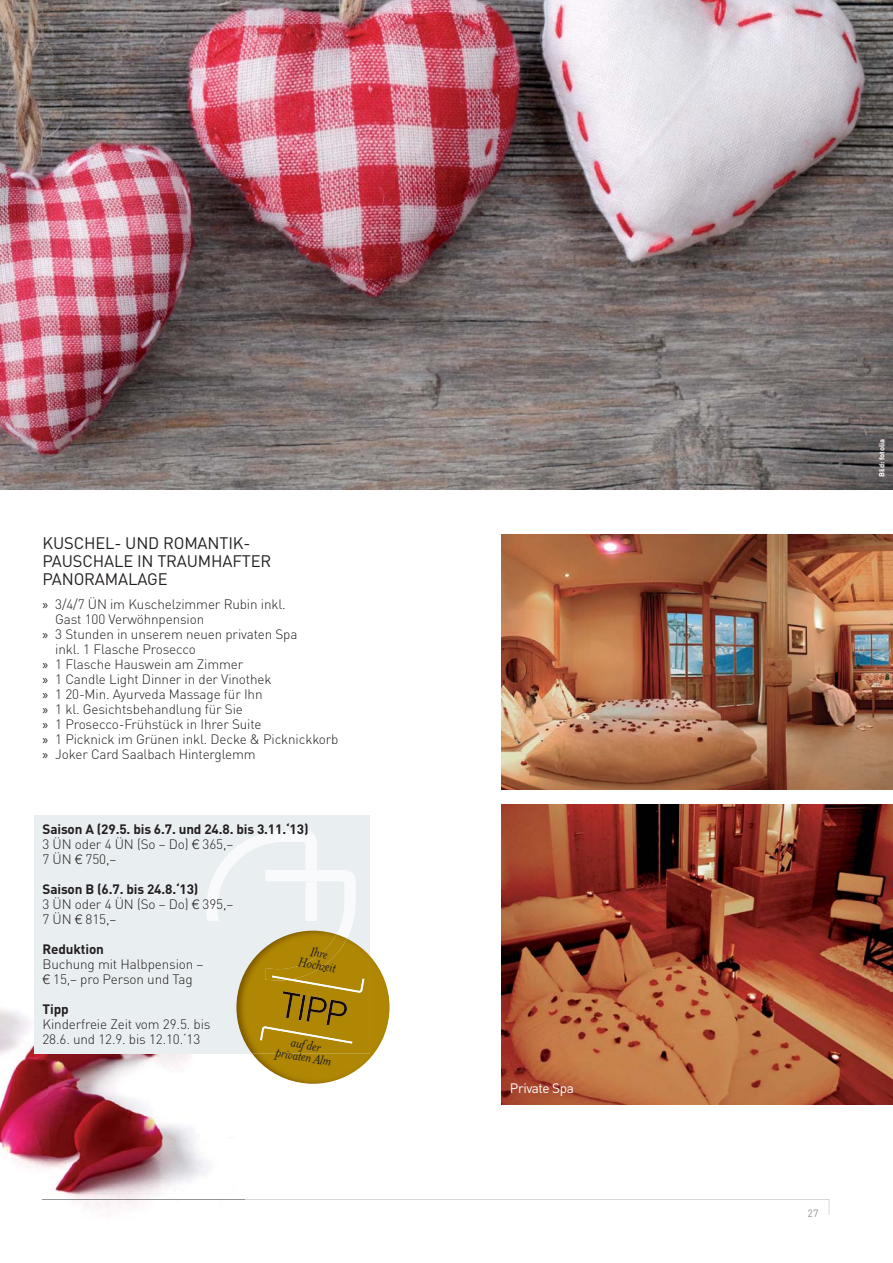
<style>
.page{position:relative;width:893px;height:1263px;background:#fff}
.page>*{position:absolute;margin:0;border:0;box-sizing:border-box;transform-origin:0 0}
.t1{font:16.5px/18px "DIN";letter-spacing:-.01em;color:#231f20}
.t2{font:italic 15px/12px "Mrs Eaves";color:#231f20;text-align:center}
.t3{font:300 13.5px/15px "DIN";letter-spacing:-.01em;color:#231f20}
.t4{font:700 13.5px/15px "DIN";letter-spacing:-.01em;color:#231f20}
.t5{font:13.5px "DIN";letter-spacing:-.03em;color:#fff}
.t6{font:10.5px "DIN";color:#939598}
.t7{font:700 7.5px "DIN";letter-spacing:-.01em;color:#fff}
.s1{font-family:"Myriad Pro";font-weight:400}
.s2{font-weight:300}
.s3{font-family:"Helvetica Neue LT";font-weight:300}
.s4{font-weight:700}
.s5{font-family:"Helvetica Neue LT"}
</style>
<div class="page">
<svg style="left:244px;top:1199px;width:585px;height:16px"></svg>
<img style="left:0;top:1009px;width:49px;height:191px">
<img style="left:49px;top:1053px;width:195px;height:156px">
<img style="left:43px;top:1199px;width:201px;height:1px">
<div style="left:34px;top:815px;width:336px;height:238px;background:#e9eef1"></div>
<svg style="left:206px;top:831px;width:150px;height:100px"></svg>
<img style="left:0;top:0;width:893px;height:489px">
<img style="left:502px;top:534px;width:391px;height:255px">
<img style="left:502px;top:804px;width:391px;height:300px">
<img style="left:252px;top:956px;width:138px;height:128px">
<img style="left:236px;top:931px;width:134px;height:122px">
<img style="left:265px;top:934px;width:82px;height:46px">
<img style="left:283px;top:991px;width:17px;height:27px">
<img style="left:298px;top:995px;width:8px;height:25px">
<img style="left:306px;top:996px;width:21px;height:26px">
<img style="left:326px;top:999px;width:21px;height:26px">
<img style="left:287px;top:979px;width:77px;height:14px">
<img style="left:272px;top:975px;width:21px;height:5px">
<svg style="left:262px;top:1026px;width:4px;height:3px"></svg>
<p class="t1" style="left:43px;top:536px;width:230px">KUSCHEL- UND ROMANTIK-<br>PAUSCHALE IN TRAUMHAFTER<br>PANORAMALAGE</p>
<p class="t3" style="left:43px;top:598px;width:245px"><span class="s1">»</span> 3/4/7 ÜN im Kuschelzimmer Rubin inkl.</p>
<p class="t3" style="left:55px;top:613px;width:151px">Gast 100 Verwöhnpension</p>
<p class="t3" style="left:43px;top:628px;width:256px"><span class="s1">»</span> 3 Stunden in unserem neuen privaten Spa</p>
<p class="t3" style="left:55px;top:643px;width:142px">inkl. 1 Flasche Prosecco</p>
<p class="t3" style="left:43px;top:658px;width:202px"><span class="s1">»</span> 1 Flasche Hauswein am Zimmer</p>
<p class="t3" style="left:43px;top:673px;width:231px"><span class="s1">»</span> 1 Candle Light Dinner in der Vinothek</p>
<p class="t3" style="left:43px;top:688px;width:222px"><span class="s1">»</span> 1 20-Min. Ayurveda Massage für Ihn</p>
<p class="t3" style="left:43px;top:703px;width:202px"><span class="s1">»</span> 1 kl. Gesichtsbehandlung für Sie</p>
<p class="t3" style="left:43px;top:718px;width:221px"><span class="s1">»</span> 1 Prosecco-Frühstück in Ihrer Suite</p>
<p class="t3" style="left:43px;top:733px;width:298px"><span class="s1">»</span> 1 Picknick im Grünen inkl. Decke &amp; Picknickkorb</p>
<p class="t3" style="left:43px;top:748px;width:215px"><span class="s1">»</span> Joker Card Saalbach Hinterglemm</p>
<p class="t4" style="left:43px;top:823px;width:268px">Saison A (29.5. bis 6.7. und 24.8. bis 3.11.‘13)<br><span class="s2">3 ÜN oder 4 ÜN (So – Do)</span> <span class="s3">€</span> <span class="s2">365,–<br>7 ÜN</span> <span class="s3">€</span> <span class="s2">750,–</span></p>
<p class="t3" style="left:43px;top:883px;width:192px"><span class="s4">Saison B (6.7. bis 24.8.‘13)<br></span>3 ÜN oder 4 ÜN (So – Do) <span class="s5">€</span> 395,–<br>7 ÜN <span class="s5">€</span> 815,–</p>
<p class="t4" style="left:43px;top:943px;width:63px">Reduktion</p>
<p class="t3" style="left:43px;top:958px;width:162px">Buchung mit Halbpension – <span class="s5">€</span> 15,– pro Person und Tag</p>
<p class="t4" style="left:43px;top:1003px;width:28px">Tipp</p>
<p class="t3" style="left:43px;top:1018px;width:170px">Kinderfreie Zeit vom 29.5. bis<br>28.6. und 12.9. bis 12.10.‘13</p>
<p class="t2" style="left:302px;top:943px;width:40px;rotate:10deg">Ihre<br>Hochzeit</p>
<p class="t2" style="left:279px;top:1033px;width:58px;rotate:10deg">auf der privaten Alm</p>
<p class="t5" style="left:510px;top:1083px;width:65px">Private Spa</p>
<p class="t7" style="left:879px;top:477px;width:40px;rotate:-90deg">Bild: fotolia</p>
<p class="t6" style="left:808px;top:1209px;width:12px">27</p>
</div>
